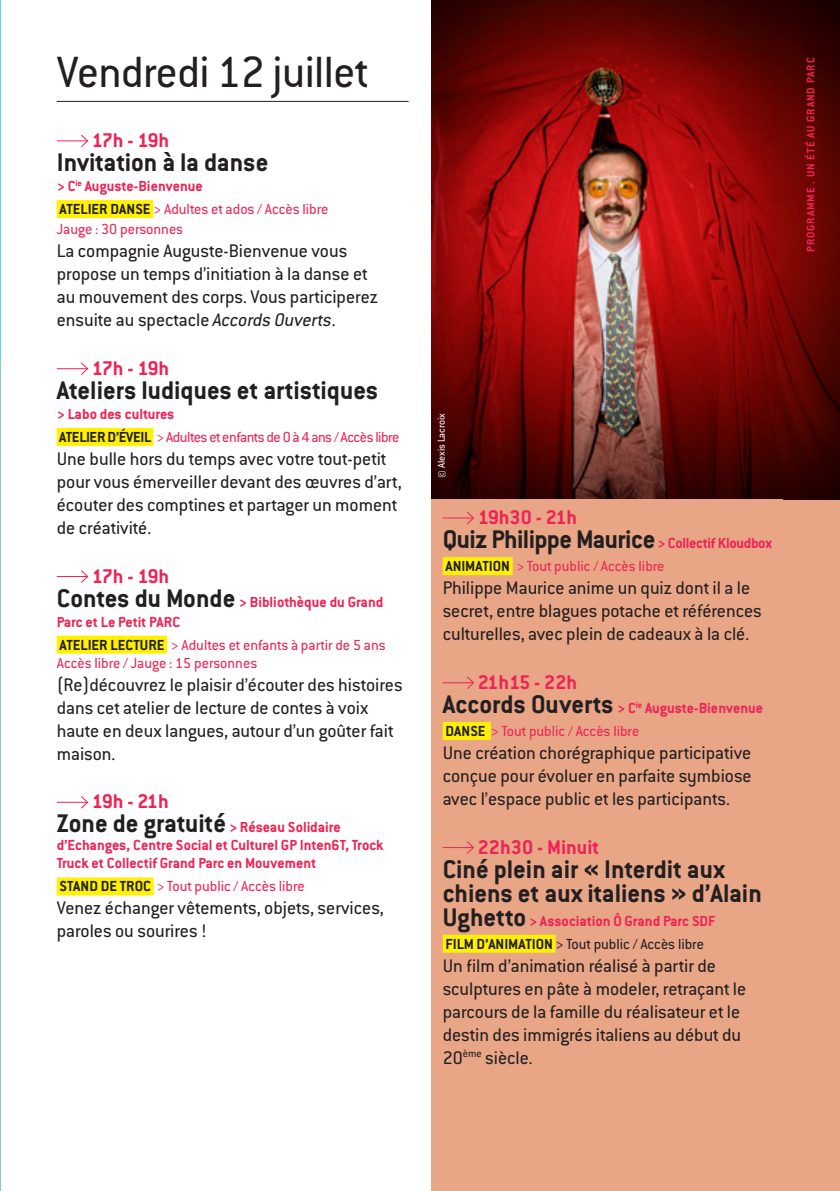
<style>
.page{position:relative;width:840px;height:1191px;background:#fff}
.page>*{position:absolute;margin:0;border:0;box-sizing:border-box;transform-origin:0 0}
.Date{font:48px "Conduit ITC";letter-spacing:-.01em;color:#231f20}
.t1{font:700 28px/24px "Conduit ITC";color:#231f20}
.t2{font:700 28px "Conduit ITC";letter-spacing:-.02em;color:#231f20}
.t3{font:700 21.8px "Conduit ITC";color:#ed2456}
.t4{font:20px/23px "Conduit ITC";color:#231f20}
.t5{font:700 16px/18px "Conduit ITC";color:#ed2456}
.t6{font:16px "Conduit ITC";color:#ed2456}
.t7{font:16px "Conduit ITC";letter-spacing:-.03em;color:#ed2456}
.t8{font:16px "Conduit ITC";color:#231f20}
.t9{font:700 12px "Conduit ITC";letter-spacing:.075em;color:#ed2456}
.t10{font:11px "Conduit ITC";color:#fff}
.s1{font-weight:700;color:#231f20}
.s2{font-style:italic}
.s3{font-size:28px;color:#231f20}
.s4{font-size:16px;color:#ed2456}
.s5{font-weight:700}
</style>
<div class="page">
<div style="left:744px;top:499px;width:95px;height:692px;background:#e8a686"></div>
<hr style="left:0;top:0;width:1px;height:1191px;background:#62cdf5">
<hr style="left:57px;top:101px;width:351px;height:1px;background:#231f20">
<div style="left:57px;top:200px;width:96px;height:18px;background:#fff101"></div>
<div style="left:57px;top:428px;width:96px;height:18px;background:#fff101"></div>
<div style="left:57px;top:635px;width:110px;height:18px;background:#fff101"></div>
<div style="left:57px;top:877px;width:97px;height:18px;background:#fff101"></div>
<hr style="left:57px;top:141px;width:31px;height:1px;background:#ed2456">
<svg style="left:80px;top:134px;width:8px;height:14px"></svg>
<hr style="left:57px;top:368px;width:31px;height:1px;background:#ed2456">
<svg style="left:80px;top:362px;width:8px;height:13px"></svg>
<hr style="left:57px;top:576px;width:31px;height:1px;background:#ed2456">
<svg style="left:81px;top:570px;width:7px;height:13px"></svg>
<hr style="left:57px;top:802px;width:31px;height:1px;background:#ed2456">
<svg style="left:80px;top:796px;width:8px;height:13px"></svg>
<img style="left:431px;top:0;width:408px;height:499px">
<div style="left:431px;top:499px;width:351px;height:692px;background:#e8a686"></div>
<div style="left:442px;top:557px;width:70px;height:18px;background:#fff101"></div>
<div style="left:442px;top:722px;width:48px;height:18px;background:#fff101"></div>
<div style="left:442px;top:934px;width:113px;height:18px;background:#fff101"></div>
<hr style="left:442px;top:517px;width:31px;height:1px;background:#ed2456">
<svg style="left:466px;top:511px;width:8px;height:13px"></svg>
<hr style="left:442px;top:682px;width:31px;height:1px;background:#ed2456">
<svg style="left:466px;top:676px;width:8px;height:13px"></svg>
<hr style="left:442px;top:847px;width:31px;height:1px;background:#ed2456">
<svg style="left:467px;top:841px;width:7px;height:13px"></svg>
<p class="Date" style="left:57px;top:43px;width:312px">Vendredi 12 juillet</p>
<p class="t3" style="left:92px;top:127px;width:79px">17h - 19h</p>
<p class="t1" style="left:57px;top:149px;width:213px">Invitation à la danse</p>
<p class="t5" style="left:57px;top:177px;width:147px">&gt; C<sup>ie</sup> Auguste-Bienvenue</p>
<p class="t6" style="left:59px;top:199px;width:270px"><span class="s1">ATELIER DANSE</span> &gt; Adultes et ados / Accès libre</p>
<p class="t6" style="left:57px;top:219px;width:128px">Jauge : 30 personnes</p>
<p class="t4" style="left:57px;top:239px;width:322px">La compagnie Auguste-Bienvenue vous propose un temps d’initiation à la danse et au mouvement des corps. Vous participerez ensuite au spectacle <span class="s2">Accords Ouverts</span>.</p>
<p class="t3" style="left:92px;top:355px;width:79px">17h - 19h</p>
<p class="t1" style="left:57px;top:377px;width:323px">Ateliers ludiques et artistiques</p>
<p class="t5" style="left:57px;top:404px;width:119px">&gt; Labo des cultures</p>
<p class="t7" style="left:59px;top:427px;width:341px"><span class="s1">ATELIER D’ÉVEIL</span> &gt; Adultes et enfants de 0 à 4 ans / Accès libre</p>
<p class="t4" style="left:57px;top:446px;width:346px">Une bulle hors du temps avec votre tout-petit pour vous émerveiller devant des œuvres d’art, écouter des comptines et partager un moment de créativité.</p>
<p class="t3" style="left:92px;top:562px;width:79px">17h - 19h</p>
<p class="t5" style="left:57px;top:591px;width:328px;line-height:20px"><span class="s3">Contes du Monde</span> &gt; Bibliothèque du Grand<br>Parc et Le Petit PARC</p>
<p class="t6" style="left:59px;top:635px;width:327px"><span class="s1">ATELIER LECTURE</span> &gt; Adultes et enfants à partir de 5 ans</p>
<p class="t6" style="left:57px;top:653px;width:202px">Accès libre / Jauge : 15 personnes</p>
<p class="t4" style="left:57px;top:672px;width:347px">(Re)découvrez le plaisir d’écouter des histoires dans cet atelier de lecture de contes à voix haute en deux langues, autour d’un goûter fait maison.</p>
<p class="t3" style="left:92px;top:788px;width:78px">19h - 21h</p>
<p class="t5" style="left:57px;top:818px;width:328px"><span class="s3">Zone de gratuité</span> &gt; Réseau Solidaire d’Echanges, Centre Social et Culturel GP Inten6T, Trock<br>Truck et Collectif Grand Parc en Mouvement</p>
<p class="t6" style="left:59px;top:876px;width:247px"><span class="s1">STAND DE TROC</span> &gt; Tout public / Accès libre</p>
<p class="t4" style="left:57px;top:896px;width:328px">Venez échanger vêtements, objets, services, paroles ou sourires !</p>
<p class="t9" style="left:803px;top:252px;width:196px;rotate:-90deg">PROGRAMME . UN ÉTÉ AU GRAND PARC</p>
<p class="t10" style="left:434px;top:478px;width:66px;rotate:-90deg">© Alexis Lacroix</p>
<p class="t3" style="left:477px;top:504px;width:101px">19h30 - 21h</p>
<p class="t2" style="left:442px;top:522px;width:330px">Quiz Philippe Maurice <span class="s4">&gt; Collectif Kloudbox</span></p>
<p class="t6" style="left:445px;top:556px;width:220px"><span class="s1">ANIMATION</span> &gt; Tout public / Accès libre</p>
<p class="t4" style="left:442px;top:576px;width:320px">Philippe Maurice anime un quiz dont il a le secret, entre blagues potache et références culturelles, avec plein de cadeaux à la clé.</p>
<p class="t3" style="left:477px;top:669px;width:101px">21h15 - 22h</p>
<p class="t5" style="left:442px;top:698px;width:322px"><span class="s3">Accords Ouverts</span> &gt; C<sup>ie</sup> Auguste-Bienvenue</p>
<p class="t6" style="left:445px;top:721px;width:195px"><span class="s1">DANSE</span> &gt; Tout public / Accès libre</p>
<p class="t4" style="left:442px;top:740px;width:310px;text-align:justify">Une création chorégraphique participative conçue pour évoluer en parfaite symbiose avec l’espace public et les participants.</p>
<p class="t3" style="left:477px;top:833px;width:123px">22h30 - Minuit</p>
<p class="t1" style="left:442px;top:856px;width:320px">Ciné plein air « Interdit aux chiens et aux italiens » d’Alain</p>
<p class="t5" style="left:442px;top:911px;width:274px"><span class="s3">Ughetto</span> &gt; Association Ô Grand Parc SDF</p>
<p class="t8" style="left:445px;top:934px;width:260px"><span class="s5">FILM D’ANIMATION</span> &gt; Tout public / Accès libre</p>
<p class="t4" style="left:442px;top:953px;width:305px">Un film d’animation réalisé à partir de sculptures en pâte à modeler, retraçant le parcours de la famille du réalisateur et le destin des immigrés italiens au début du 20<sup>ème</sup> siècle.</p>
</div>
